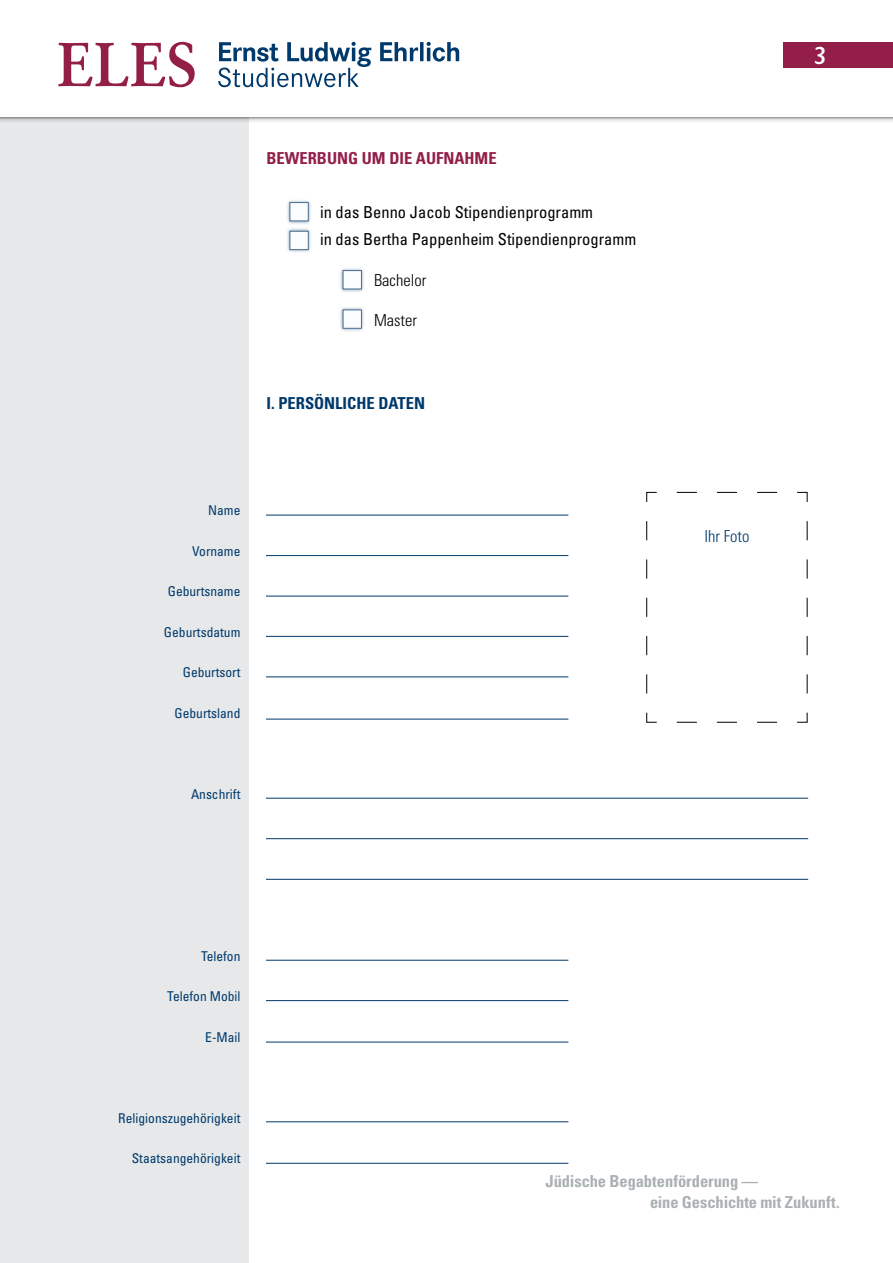
<style>
.page{position:relative;width:893px;height:1263px;background:#fff}
.page>*{position:absolute;margin:0;border:0;box-sizing:border-box;transform-origin:0 0}
.t1{font:italic 600 24px "Novel Sans Pro";color:#fff}
.t2{font:condensed 16.5px/27px "Univers";color:#000}
.t3{font:700 condensed 16.5px/21px "Univers";letter-spacing:-.005em;color:#aab0b3}
.t4{font:700 condensed 16.5px "Univers";color:#931f49}
.t5{font:700 condensed 16.5px "Univers";color:#00396b}
.t6{font:300 condensed 16.5px "Univers";color:#000}
.t7{font:300 condensed 16.5px "Univers";color:#00396b}
.t8{font:condensed 13.5px "Univers";color:#00396b}
</style>
<div class="page">
<div style="left:0;top:97px;width:249px;height:1166px;background:#e6e8e9"></div>
<div style="left:0;top:0;width:893px;height:123px;background:#000;opacity:.35"></div>
<div style="left:0;top:0;width:893px;height:117px;background:#fff"></div>
<svg style="left:58px;top:42px;width:137px;height:45px"></svg>
<svg style="left:218px;top:42px;width:241px;height:45px"></svg>
<div style="left:783px;top:42px;width:110px;height:26px;background:#931f49"></div>
<div style="left:286px;top:199px;width:26px;height:26px;background:#00396b;opacity:.5"></div>
<div style="left:290px;top:202px;width:19px;height:19px;background:#fbfcfd;border:1px solid #4c6e92"></div>
<div style="left:339px;top:306px;width:26px;height:26px;background:#00396b;opacity:.5"></div>
<div style="left:343px;top:310px;width:19px;height:19px;background:#fbfcfd;border:1px solid #4c6e92"></div>
<div style="left:339px;top:267px;width:26px;height:26px;background:#00396b;opacity:.5"></div>
<div style="left:343px;top:270px;width:19px;height:19px;background:#fbfcfd;border:1px solid #4c6e92"></div>
<hr style="left:266px;top:719px;width:302px;height:1px;background:#00396b">
<hr style="left:266px;top:515px;width:302px;height:1px;background:#00396b">
<hr style="left:266px;top:555px;width:302px;height:1px;background:#00396b">
<hr style="left:266px;top:636px;width:302px;height:1px;background:#00396b">
<hr style="left:266px;top:596px;width:302px;height:1px;background:#00396b">
<hr style="left:266px;top:676px;width:302px;height:1px;background:#00396b">
<hr style="left:266px;top:798px;width:542px;height:1px;background:#00396b">
<hr style="left:266px;top:838px;width:542px;height:1px;background:#00396b">
<hr style="left:266px;top:879px;width:542px;height:1px;background:#00396b">
<hr style="left:266px;top:960px;width:302px;height:1px;background:#00396b">
<hr style="left:266px;top:1000px;width:302px;height:1px;background:#00396b">
<hr style="left:266px;top:1121px;width:302px;height:1px;background:#00396b">
<hr style="left:266px;top:1042px;width:302px;height:1px;background:#00396b">
<hr style="left:266px;top:1163px;width:302px;height:1px;background:#00396b">
<svg style="left:646px;top:492px;width:162px;height:231px"></svg>
<div style="left:286px;top:227px;width:26px;height:27px;background:#00396b;opacity:.5"></div>
<div style="left:290px;top:231px;width:19px;height:19px;background:#fbfcfd;border:1px solid #4c6e92"></div>
<p class="t4" style="left:266px;top:148px;width:232px">BEWERBUNG UM DIE AUFNAHME</p>
<p class="t2" style="left:320px;top:198px;width:318px">in das Benno Jacob Stipendienprogramm<br>in das Bertha Pappenheim Stipendienprogramm</p>
<p class="t6" style="left:374px;top:270px;width:54px">Bachelor</p>
<p class="t6" style="left:374px;top:310px;width:45px">Master</p>
<p class="t5" style="left:267px;top:393px;width:160px">I. PERSÖNLICHE DATEN</p>
<p class="t8" style="left:208px;top:502px;width:34px">Name</p>
<p class="t8" style="left:192px;top:542px;width:50px">Vorname</p>
<p class="t8" style="left:168px;top:583px;width:74px">Geburtsname</p>
<p class="t8" style="left:164px;top:623px;width:78px">Geburtsdatum</p>
<p class="t8" style="left:183px;top:664px;width:59px">Geburtsort</p>
<p class="t8" style="left:174px;top:704px;width:67px">Geburtsland</p>
<p class="t8" style="left:191px;top:785px;width:51px">Anschrift</p>
<h1 class="t1" style="left:813px;top:38px;width:15px">3</h1>
<p class="t7" style="left:704px;top:526px;width:46px">Ihr Foto</p>
<p class="t8" style="left:201px;top:947px;width:41px">Telefon</p>
<p class="t8" style="left:167px;top:988px;width:75px">Telefon Mobil</p>
<p class="t8" style="left:205px;top:1028px;width:37px">E-Mail</p>
<p class="t8" style="left:118px;top:1109px;width:124px">Religionszugehörigkeit</p>
<p class="t8" style="left:132px;top:1150px;width:110px">Staatsangehörigkeit</p>
<p class="t3" style="left:650px;top:1170px;width:191px;text-indent:-105px">Jüdische Begabtenförderung —<br>eine Geschichte mit Zukunft.</p>
</div>
